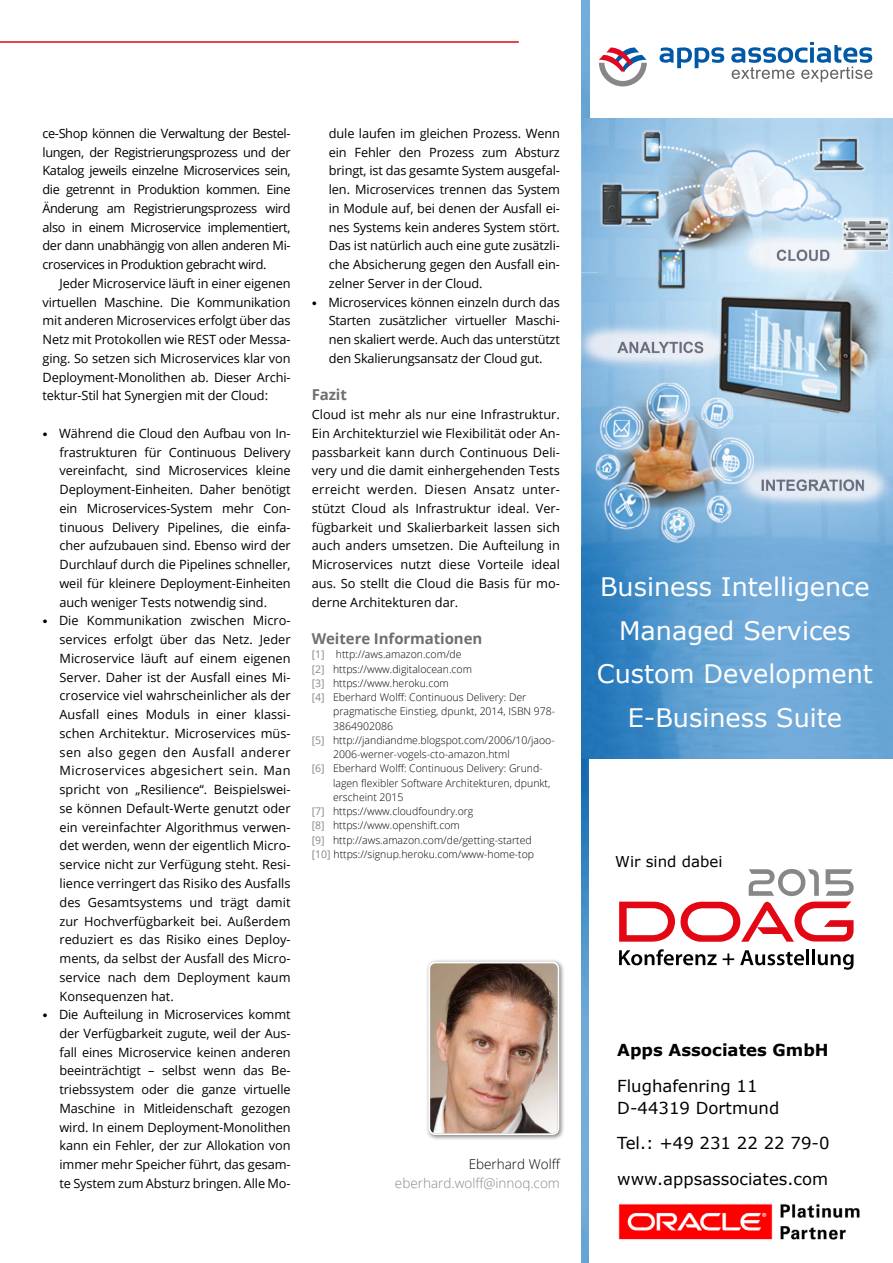
<style>
.page{position:relative;width:893px;height:1263px;background:#fff}
.page>*{position:absolute;margin:0;border:0;box-sizing:border-box;transform-origin:0 0}
.t1{font:25.5px/43.5px "Verdana";color:#fff;text-align:center}
.t2{font:16.5px/22.5px "Verdana";color:#000}
.t3{font:700 16.5px "Verdana";color:#000}
.t4{font:700 15px "Open Sans";letter-spacing:-.005em;color:#706f6f}
.t5{font:15px "Verdana";color:#000}
.t6{font:300 13.5px "Open Sans";color:#878787}
.t7{font:300 13.5px "Open Sans";color:#000}
.t8{font:12.75px/18.8px "Open Sans";letter-spacing:-.01em;color:#000;text-align:justify}
.t9{font:300 10.5px "Open Sans";color:#000}
.s1{font-family:"Stone Serif Std";font-weight:500;font-size:10.5px}
.s2{font-weight:400;color:#878787}
</style>
<div class="page">
<hr style="left:0;top:42px;width:519px;height:1px;background:#e30613">
<div style="left:425px;top:958px;width:140px;height:183px;background:#000;opacity:.5"></div>
<img style="left:430px;top:963px;width:128px;height:169px">
<div style="left:429px;top:962px;width:130px;height:173px;border:2px solid #fff;border-radius:6px"></div>
<svg style="left:599px;top:47px;width:48px;height:39px"></svg>
<svg style="left:659px;top:47px;width:65px;height:21px"></svg>
<svg style="left:731px;top:42px;width:141px;height:40px"></svg>
<img style="left:581px;top:759px;width:8px;height:504px">
<img style="left:581px;top:0;width:9px;height:118px">
<img style="left:618px;top:1204px;width:242px;height:36px">
<img style="left:581px;top:118px;width:312px;height:428px">
<img style="left:584px;top:365px;width:309px;height:181px">
<img style="left:581px;top:272px;width:312px;height:93px">
<img style="left:581px;top:364px;width:3px;height:56px">
<img style="left:598px;top:118px;width:293px;height:172px">
<img style="left:581px;top:546px;width:312px;height:213px">
<svg style="left:619px;top:949px;width:98px;height:16px"></svg>
<svg style="left:723px;top:953px;width:11px;height:12px"></svg>
<svg style="left:740px;top:950px;width:64px;height:15px"></svg>
<hr style="left:806px;top:949px;width:3px;height:16px;background:#000">
<hr style="left:812px;top:949px;width:3px;height:16px;background:#000">
<svg style="left:818px;top:954px;width:36px;height:16px"></svg>
<svg style="left:619px;top:869px;width:235px;height:73px"></svg>
<p class="t8" style="left:43px;top:123px;width:250px">ce-Shop können die Verwaltung der Bestel&shy;lungen, der Registrierungsprozess und der Katalog jeweils einzelne Microservices sein, die getrennt in Produktion kommen. Eine Änderung am Registrierungsprozess wird also in einem Microservice implementiert, der dann unabhängig von allen anderen Mi&shy;croservices in Produktion gebracht wird.</p>
<p class="t8" style="left:43px;top:274px;width:250px;text-indent:17px">Jeder Microservice läuft in einer eigenen virtuellen Maschine. Die Kommunikation mit anderen Microservices erfolgt über das Netz mit Protokollen wie REST oder Messa&shy;ging. So setzen sich Microservices klar von Deployment-Monolithen ab. Dieser Archi&shy;tektur-Stil hat Synergien mit der Cloud:</p>
<p class="t8" style="left:60px;top:423px;width:233px;text-indent:-17px"><span class="s1">•</span> Während die Cloud den Aufbau von In&shy;frastrukturen für Continuous Delivery vereinfacht, sind Microservices kleine Deployment-Einheiten. Daher benötigt ein Microservices-System mehr Con&shy;tinuous Delivery Pipelines, die einfa&shy;cher aufzubauen sind. Ebenso wird der Durchlauf durch die Pipelines schneller, weil für kleinere Deployment-Einheiten auch weniger Tests notwendig sind.</p>
<p class="t8" style="left:60px;top:611px;width:233px;text-indent:-17px"><span class="s1">•</span> Die Kommunikation zwischen Micro&shy;services erfolgt über das Netz. Jeder Microservice läuft auf einem eigenen Server. Daher ist der Ausfall eines Mi&shy;croservice viel wahrscheinlicher als der Ausfall eines Moduls in einer klassi&shy;schen Architektur. Microservices müs&shy;sen also gegen den Ausfall anderer Microservices abgesichert sein. Man spricht von „Resilience“. Beispielswei&shy;se können Default-Werte genutzt oder ein vereinfachter Algorithmus verwen&shy;det werden, wenn der eigentlich Micro&shy;service nicht zur Verfügung steht. Resi&shy;lience verringert das Risiko des Ausfalls des Gesamtsystems und trägt damit zur Hochverfügbarkeit bei. Außerdem reduziert es das Risiko eines Deploy&shy;ments, da selbst der Ausfall des Micro&shy;service nach dem Deployment kaum Konsequenzen hat.</p>
<p class="t8" style="left:60px;top:1005px;width:233px;text-indent:-17px"><span class="s1">•</span> Die Aufteilung in Microservices kommt der Verfügbarkeit zugute, weil der Aus&shy;fall eines Microservice keinen anderen beeinträchtigt – selbst wenn das Be&shy;triebssystem oder die ganze virtuelle Maschine in Mitleidenschaft gezogen wird. In einem Deployment-Monolithen kann ein Fehler, der zur Allokation von immer mehr Speicher führt, das gesam&shy;te System zum Absturz bringen. Alle Mo-</p>
<p class="t8" style="left:329px;top:124px;width:233px">dule laufen im gleichen Prozess. Wenn ein Fehler den Prozess zum Absturz bringt, ist das gesamte System ausgefal&shy;len. Microservices trennen das System in Module auf, bei denen der Ausfall ei&shy;nes Systems kein anderes System stört.<br>Das ist natürlich auch eine gute zusätzli&shy;che Absicherung gegen den Ausfall ein&shy;zelner Server in der Cloud.</p>
<p class="t8" style="left:329px;top:292px;width:233px;text-indent:-17px"><span class="s1">•</span> Microservices können einzeln durch das Starten zusätzlicher virtueller Maschi&shy;nen skaliert werde. Auch das unterstützt den Skalierungsansatz der Cloud gut.</p>
<p class="t4" style="left:312px;top:384px;width:37px">Fazit</p>
<p class="t8" style="left:312px;top:405px;width:250px">Cloud ist mehr als nur eine Infrastruktur.<br>Ein Architekturziel wie Flexibilität oder An&shy;passbarkeit kann durch Continuous Deli&shy;very und die damit einhergehenden Tests erreicht werden. Diesen Ansatz unter&shy;stützt Cloud als Infrastruktur ideal. Ver&shy;fügbarkeit und Skalierbarkeit lassen sich auch anders umsetzen. Die Aufteilung in Microservices nutzt diese Vorteile ideal aus. So stellt die Cloud die Basis für mo&shy;derne Architekturen dar.</p>
<p class="t4" style="left:312px;top:628px;width:172px">Weitere Informationen</p>
<p class="t9" style="left:312px;top:647px;width:151px"><span class="s2">[1]</span> http://aws.amazon.com/de</p>
<p class="t9" style="left:312px;top:662px;width:162px"><span class="s2">[2]</span> https://www.digitalocean.com</p>
<p class="t9" style="left:312px;top:676px;width:138px"><span class="s2">[3]</span> https://www.heroku.com</p>
<p class="t9" style="left:312px;top:690px;width:216px"><span class="s2">[4]</span> Eberhard Wolff: Continuous Delivery: Der</p>
<p class="t9" style="left:333px;top:704px;width:224px">pragmatische Einstieg, dpunkt, 2014, ISBN 978-</p>
<p class="t9" style="left:333px;top:719px;width:61px">3864902086</p>
<p class="t9" style="left:312px;top:733px;width:245px"><span class="s2">[5]</span> http://jandiandme.blogspot.com/2006/10/jaoo-</p>
<p class="t9" style="left:333px;top:747px;width:178px">2006-werner-vogels-cto-amazon.html</p>
<p class="t9" style="left:312px;top:761px;width:232px"><span class="s2">[6]</span> Eberhard Wolff: Continuous Delivery: Grund-</p>
<p class="t9" style="left:333px;top:776px;width:219px">lagen flexibler Software Architekturen, dpunkt,</p>
<p class="t9" style="left:333px;top:790px;width:72px">erscheint 2015</p>
<p class="t9" style="left:312px;top:804px;width:163px"><span class="s2">[7]</span> https://www.cloudfoundry.org</p>
<p class="t9" style="left:312px;top:818px;width:149px"><span class="s2">[8]</span> https://www.openshift.com</p>
<p class="t9" style="left:312px;top:833px;width:221px"><span class="s2">[9]</span> http://aws.amazon.com/de/getting-started</p>
<p class="t9" style="left:312px;top:847px;width:224px"><span class="s2">[10]</span> https://signup.heroku.com/www-home-top</p>
<p class="t7" style="left:469px;top:1155px;width:93px">Eberhard Wolff</p>
<p class="t6" style="left:395px;top:1174px;width:166px">eberhard.wolff@innoq.com</p>
<h1 class="t1" style="left:597px;top:565px;width:277px">Business Intelligence<br>Managed Services<br>Custom Development<br>E-Business Suite</h1>
<p class="t5" style="left:615px;top:851px;width:109px">Wir sind dabei</p>
<p class="t3" style="left:617px;top:1038px;width:213px">Apps Associates GmbH</p>
<p class="t2" style="left:617px;top:1074px;width:163px">Flughafenring 11<br>D-44319 Dortmund</p>
<p class="t2" style="left:617px;top:1125px;width:214px;line-height:35.2px">Tel.: +49 231 22 22 79-0 www.appsassociates.com</p>
</div>
